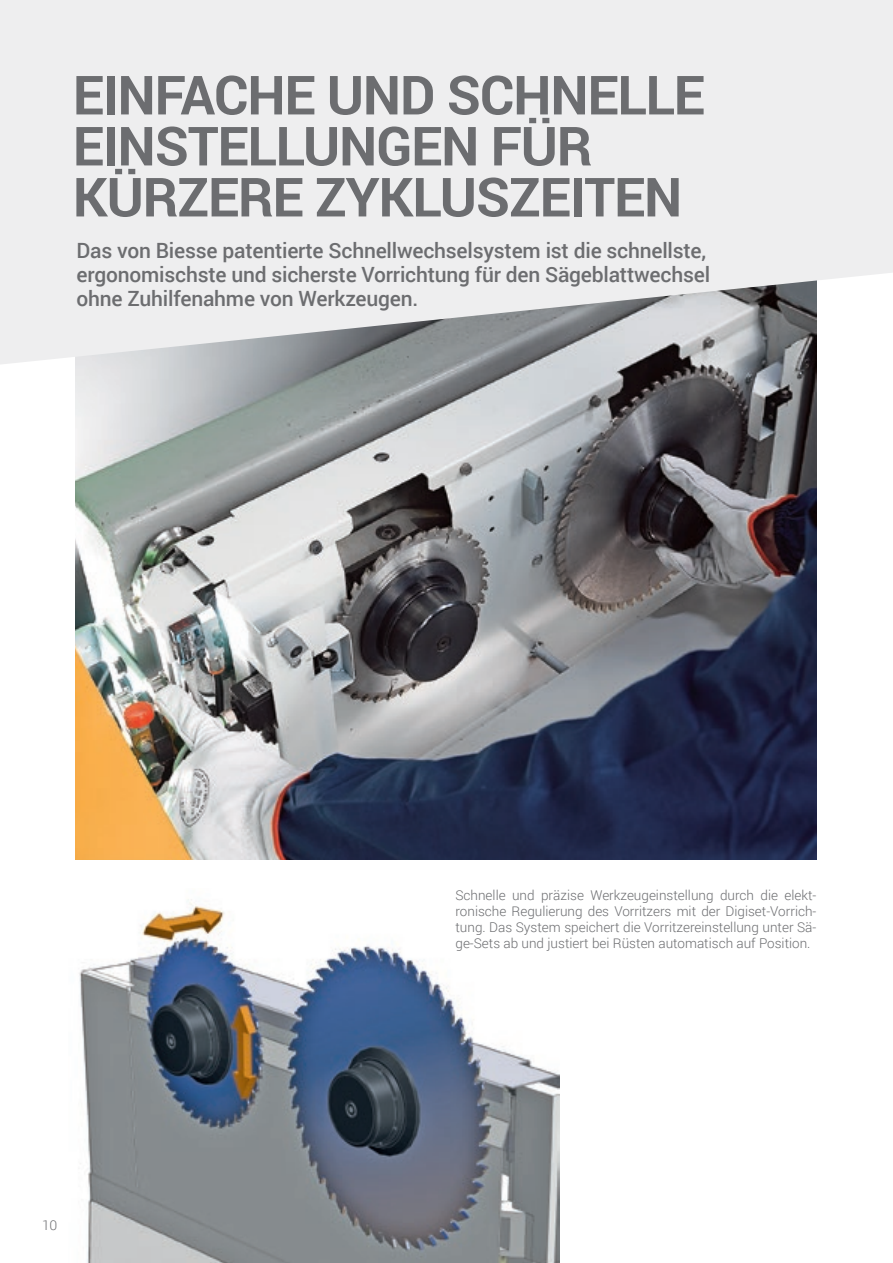
<style>
.page{position:relative;width:893px;height:1263px;background:#fff}
.page>*{position:absolute;margin:0;border:0;box-sizing:border-box;transform-origin:0 0}
.t1{font:700 54px/51px "Roboto";letter-spacing:-.02em;color:#6c6d70}
.t2{font:500 21px/24px "Roboto";letter-spacing:-.01em;color:#6c6d70}
.t3{font:300 13.5px/16.2px "Roboto";color:#6c6d70;text-align:justify}
</style>
<div class="page">
<img style="left:75px;top:365px;width:741px;height:495px">
<svg style="left:0;top:0;width:893px;height:365px;background:#e4e4e5"></svg>
<img style="left:79px;top:899px;width:481px;height:364px">
<p class="t1" style="left:73px;top:68px;width:633px">EINFACHE UND SCHNELLE<br>EINSTELLUNGEN FÜR<br>KÜRZERE ZYKLUSZEITEN</p>
<p class="t2" style="left:77px;top:238px;width:635px">Das von Biesse patentierte Schnellwechselsystem ist die schnellste, ergonomischste und sicherste Vorrichtung für den Sägeblattwechsel ohne Zuhilfenahme von Werkzeugen.</p>
<p class="t3" style="left:42px;top:1216px;width:17px">10</p>
<p class="t3" style="left:455px;top:886px;width:362px">Schnelle und präzise Werkzeugeinstellung durch die elekt&shy;ronische Regulierung des Vorritzers mit der Digiset-Vorrich&shy;tung. Das System speichert die Vorritzereinstellung unter Sä&shy;ge-Sets ab und justiert bei Rüsten automatisch auf Position.</p>
</div>
